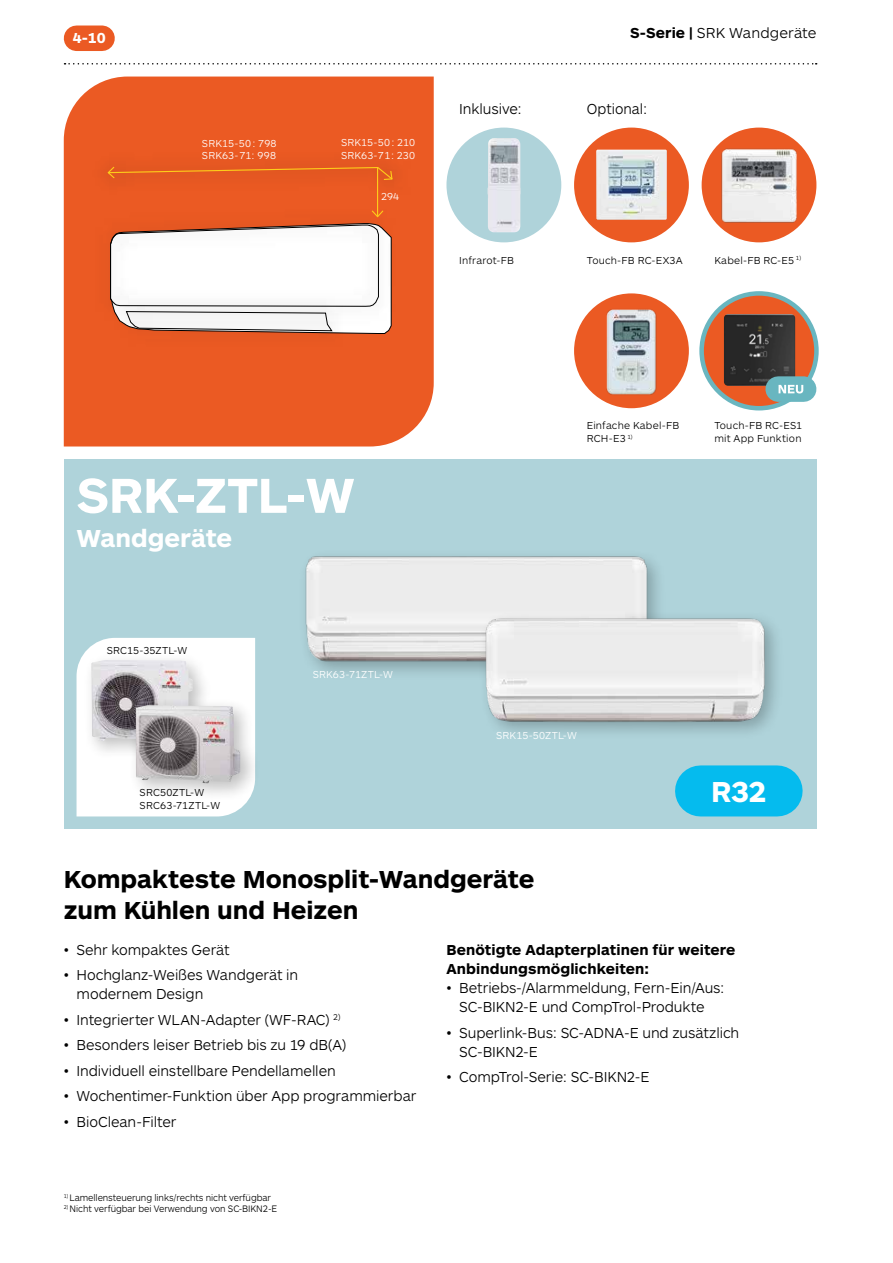
<style>
.page{position:relative;width:893px;height:1263px;background:#fff}
.page>*{position:absolute;margin:0;border:0;box-sizing:border-box;transform-origin:0 0}
.t1{font:700 51px "ARS Maquette";letter-spacing:-.01em;color:#fff}
.t2{font:700 30px "ARS Maquette";color:#fff}
.t3{font:700 25.5px/30.6px "ARS Maquette";letter-spacing:-.005em;color:#000}
.t4{font:700 25.5px "ARS Maquette";color:#fff}
.t5{font:300 15px/19.2px "ARS Maquette";letter-spacing:-.005em;color:#000}
.t6{font:700 15px/19.2px "ARS Maquette";letter-spacing:.005em;color:#000}
.t7{font:300 15px "ARS Maquette";letter-spacing:-.005em;color:#000;scale:.95 1}
.t8{font:700 15px "ARS Maquette";color:#fff}
.t9{font:300 10.5px/12.8px "ARS Maquette";letter-spacing:.015em;color:#000}
.t10{font:300 10.5px/12.8px "ARS Maquette";letter-spacing:.015em;color:#fff}
.t11{font:300 9.75px "ARS Maquette";letter-spacing:-.01em;color:#000;scale:.95 1}
.s1{font-weight:700}
</style>
<div class="page">
<div style="left:64px;top:77px;width:370px;height:369px;background:#eb5a23"></div>
<div style="left:64px;top:459px;width:752px;height:370px;background:#afd3da"></div>
<div style="left:574px;top:128px;width:115px;height:114px;background:#eb5a23;border-radius:50%"></div>
<div style="left:574px;top:293px;width:115px;height:115px;background:#eb5a23;border-radius:50%"></div>
<div style="left:702px;top:128px;width:114px;height:114px;background:#eb5a23;border-radius:50%"></div>
<div style="left:446px;top:128px;width:115px;height:114px;background:#afd3da;border-radius:50%"></div>
<div style="left:77px;top:638px;width:178px;height:178px;background:#fff"></div>
<div style="left:701px;top:765px;width:76px;height:51px;background:#05bbee"></div>
<div style="left:91px;top:147px;width:320px;height:51px;background:#e95922"></div>
<svg style="left:107px;top:167px;width:286px;height:14px"></svg>
<hr style="left:377px;top:168px;width:1px;height:49px;background:#fecd1a">
<div style="left:298px;top:549px;width:369px;height:132px;background:#000;opacity:.25"></div>
<img style="left:302px;top:552px;width:350px;height:113px">
<div style="left:84px;top:652px;width:130px;height:112px;background:#000;opacity:.25"></div>
<img style="left:91px;top:660px;width:103px;height:84px">
<div style="left:128px;top:697px;width:133px;height:105px;background:#000;opacity:.25"></div>
<img style="left:136px;top:705px;width:104px;height:78px">
<img style="left:606px;top:309px;width:51px;height:86px">
<img style="left:596px;top:150px;width:71px;height:70px">
<img style="left:718px;top:146px;width:85px;height:80px">
<img style="left:488px;top:138px;width:33px;height:94px">
<div style="left:478px;top:610px;width:306px;height:131px;background:#000;opacity:.25"></div>
<img style="left:479px;top:613px;width:292px;height:113px">
<div style="left:91px;top:205px;width:307px;height:121px;background:#eb5a23"></div>
<div style="left:109px;top:292px;width:240px;height:59px;background:#e95922"></div>
<svg style="left:110px;top:209px;width:282px;height:125px"></svg>
<svg style="left:702px;top:293px;width:114px;height:115px;fill:#eb5a23"></svg>
<div style="left:699px;top:291px;width:120px;height:119px;border:4px solid #69b6c0;border-radius:50%"></div>
<img style="left:724px;top:314px;width:71px;height:72px">
<div style="left:778px;top:376px;width:26px;height:26px;background:#69b6c0"></div>
<svg style="left:778px;top:385px;width:25px;height:8px"></svg>
<svg style="left:65px;top:63px;width:752px;height:2px"></svg>
<div style="left:77px;top:26px;width:25px;height:25px;background:#eb5a23"></div>
<p class="t8" style="left:73px;top:28px;width:35px">4-10</p>
<p class="t5" style="left:630px;top:22px;width:188px"><span class="s1">S-Serie |</span> SRK Wandgeräte</p>
<p class="t10" style="left:202px;top:136px;width:76px">SRK15-50: 798<br>SRK63-71: 998</p>
<p class="t10" style="left:341px;top:135px;width:76px">SRK15-50: 210<br>SRK63-71: 230</p>
<p class="t10" style="left:381px;top:189px;width:20px">294</p>
<p class="t5" style="left:459px;top:99px;width:64px">Inklusive:</p>
<p class="t7" style="left:587px;top:99px;width:65px">Optional:</p>
<p class="t9" style="left:459px;top:253px;width:56px">Infrarot-FB</p>
<p class="t9" style="left:587px;top:253px;width:97px">Touch-FB RC-EX3A</p>
<p class="t9" style="left:714px;top:253px;width:88px">Kabel-FB RC-E5 <sup>1)</sup></p>
<h1 class="t1" style="left:77px;top:462px;width:280px">SRK-ZTL-W</h1>
<h3 class="t4" style="left:77px;top:521px;width:157px">Wandgeräte</h3>
<p class="t9" style="left:107px;top:644px;width:82px">SRC15-35ZTL-W</p>
<p class="t9" style="left:140px;top:785px;width:82px">SRC50ZTL-W<br>SRC63-71ZTL-W</p>
<p class="t10" style="left:313px;top:667px;width:82px">SRK63-71ZTL-W</p>
<p class="t9" style="left:587px;top:419px;width:94px">Einfache Kabel-FB<br>RCH-E3 <sup>1)</sup></p>
<p class="t9" style="left:714px;top:419px;width:89px">Touch-FB RC-ES1 mit App Funktion</p>
<p class="t10" style="left:496px;top:728px;width:82px">SRK15-50ZTL-W</p>
<h2 class="t2" style="left:711px;top:772px;width:57px">R32</h2>
<h3 class="t3" style="left:64px;top:862px;width:472px">Kompakteste Monosplit-Wandgeräte zum Kühlen und Heizen</h3>
<p class="t5" style="left:64px;top:939px;width:168px">• Sehr kompaktes Gerät</p>
<p class="t5" style="left:77px;top:965px;width:223px;text-indent:-13px">• Hochglanz-Weißes Wandgerät in modernem Design</p>
<p class="t5" style="left:64px;top:1009px;width:278px">• Integrierter WLAN-Adapter (WF-RAC) <sup>2)</sup></p>
<p class="t5" style="left:64px;top:1035px;width:284px">• Besonders leiser Betrieb bis zu 19 dB(A)</p>
<p class="t5" style="left:64px;top:1060px;width:273px">• Individuell einstellbare Pendellamellen</p>
<p class="t5" style="left:64px;top:1086px;width:354px">• Wochentimer-Funktion über App programmierbar</p>
<p class="t5" style="left:64px;top:1111px;width:114px">• BioClean-Filter</p>
<p class="t6" style="left:446px;top:939px;width:290px">Benötigte Adapterplatinen für weitere<br>Anbindungsmöglichkeiten:</p>
<p class="t5" style="left:446px;top:977px;width:280px;text-align:center">• Betriebs-/Alarmmeldung, Fern-Ein/Aus:<br>SC-BIKN2-E und CompTrol-Produkte</p>
<p class="t5" style="left:459px;top:1022px;width:282px;text-indent:-13px">• Superlink-Bus: SC-ADNA-E und zusätzlich<br>SC-BIKN2-E</p>
<p class="t5" style="left:446px;top:1067px;width:205px">• CompTrol-Serie: SC-BIKN2-E</p>
<p class="t11" style="left:64px;top:1192px;width:220px"><sup>1)</sup> Lamellensteuerung links/rechts nicht verfügbar</p>
<p class="t11" style="left:64px;top:1202px;width:226px"><sup>2)</sup> Nicht verfügbar bei Verwendung von SC-BIKN2-E</p>
</div>
